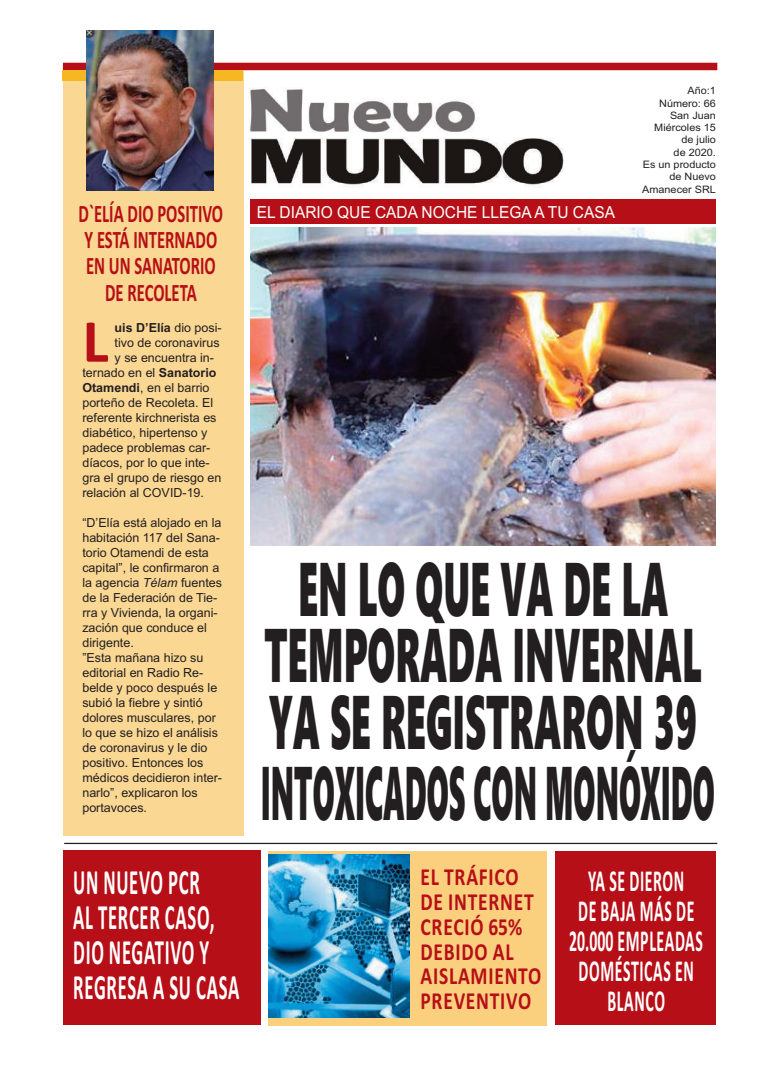
<style>
.page{position:relative;width:780px;height:1088px;background:#fff}
.page>*{position:absolute;margin:0;border:0;box-sizing:border-box;transform-origin:0 0}
.t1{font:75.88px/66.4px "Segoe UI Black";color:#231f20;text-align:center;scale:.48 1}
.t2{font:75.88px "Segoe UI Black";color:#231f20;scale:.38 1}
.t3{font:700 61.62px "Calibri";color:#b70f17}
.t4{font:700 35.62px/35.1px "Calibri";letter-spacing:.04em;color:#fff;scale:.52 1}
.t5{font:700 30.62px/30.1px "Calibri";letter-spacing:.04em;color:#fff;text-align:center;scale:.52 1}
.t6{font:700 25.25px/26.2px "Calibri";color:#b70f17;text-align:center;scale:.66 1}
.t7{font:700 24.62px/24.8px "Calibri";letter-spacing:.04em;color:#b70f17;scale:.79 1}
.t8{font:16.62px "Arial";color:#fff;scale:.93 1}
.t9{font:12.5px/15px "Arial";color:#231f20}
.t10{font:700 12.5px "Arial";color:#231f20}
.t11{font:10.25px/12.2px "Arial";color:#231f20;text-align:right;scale:1.06 1}
.s1{font-weight:400}
.s2{font-weight:700}
.s3{font-style:italic}
</style>
<div class="page">
<img style="left:243px;top:84px;width:321px;height:103px">
<img style="left:251px;top:228px;width:464px;height:318px">
<hr style="left:64px;top:843px;width:653px;height:1px;background:#231f20">
<div style="left:63px;top:63px;width:654px;height:7px;background:#b70f17"></div>
<div style="left:63px;top:71px;width:180px;height:765px;background:#fad793"></div>
<div style="left:251px;top:199px;width:464px;height:24px;background:#b70f17"></div>
<div style="left:63px;top:70px;width:180px;height:10px;background:#f6b723"></div>
<div style="left:268px;top:851px;width:279px;height:174px;background:#fad07f"></div>
<div style="left:555px;top:851px;width:160px;height:173px;background:#b70f17"></div>
<div style="left:63px;top:850px;width:197px;height:174px;background:#b70f17"></div>
<img style="left:86px;top:30px;width:127px;height:160px">
<img style="left:268px;top:855px;width:141px;height:162px">
<h3 class="t6" style="left:79px;top:200px;width:220px">D`ELÍA DIO POSITIVO<br>Y ESTÁ INTERNADO<br>EN UN SANATORIO<br>DE RECOLETA</h3>
<h2 class="t3" style="left:82px;top:304px;width:28px">L</h2>
<p class="t10" style="left:115px;top:320px;width:108px">uis D’Elía <span class="s1">dio posi-</span></p>
<p class="t9" style="left:115px;top:335px;width:106px">tivo de coronavirus</p>
<p class="t9" style="left:115px;top:350px;width:101px">y se encuentra in-</p>
<p class="t9" style="left:82px;top:365px;width:136px">ternado en el <span class="s2">Sanatorio</span></p>
<p class="t9" style="left:82px;top:380px;width:129px"><span class="s2">Otamendi</span>, en el barrio</p>
<p class="t9" style="left:82px;top:395px;width:132px">porteño de Recoleta. El</p>
<p class="t9" style="left:82px;top:410px;width:136px">referente kirchnerista es</p>
<p class="t9" style="left:82px;top:425px;width:127px">diabético, hipertenso y</p>
<p class="t9" style="left:82px;top:440px;width:129px">padece problemas car-</p>
<p class="t9" style="left:82px;top:455px;width:129px">díacos, por lo que inte-</p>
<p class="t9" style="left:82px;top:470px;width:140px">gra el grupo de riesgo en</p>
<p class="t9" style="left:82px;top:485px;width:123px">relación al COVID-19.</p>
<p class="t9" style="left:82px;top:515px;width:141px">“D’Elía está alojado en la habitación 117 del Sana&shy;torio Otamendi de esta capital”, le confirmaron a la agencia <span class="s3">Télam</span> fuentes de la Federación de Tie&shy;rra y Vivienda, la organi&shy;zación que conduce el dirigente.<br>”Esta mañana hizo su editorial en Radio Re&shy;belde y poco después le subió la fiebre y sintió dolores musculares, por lo que se hizo el análisis de coronavirus y le dio positivo. Entonces los médicos decidieron inter&shy;narlo”, explicaron los portavoces.</p>
<h3 class="t8" style="left:257px;top:202px;width:386px">EL DIARIO QUE CADA NOCHE LLEGA A TU CASA</h3>
<p class="t11" style="left:642px;top:85px;width:71px">Año:1<br>Número: 66<br>San Juan<br>Miércoles 15 de julio<br>de 2020.<br>Es un producto de Nuevo<br>Amanecer SRL</p>
<h1 class="t1" style="left:264px;top:556px;width:912px">EN LO QUE VA DE LA<br>TEMPORADA INVERNAL<br>YA SE REGISTRARON 39</h1>
<h1 class="t2" style="left:261px;top:749px;width:1196px">INTOXICADOS CON MONÓXIDO</h1>
<h3 class="t7" style="left:420px;top:864px;width:154px">EL TRÁFICO<br>DE INTERNET<br>CRECIÓ 65%<br>DEBIDO AL<br>AISLAMIENTO<br>PREVENTIVO</h3>
<h3 class="t4" style="left:73px;top:864px;width:321px">UN NUEVO PCR<br>AL TERCER CASO,<br>DIO NEGATIVO Y<br>REGRESA A SU CASA</h3>
<h3 class="t5" style="left:569px;top:865px;width:259px">YA SE DIERON<br>DE BAJA MÁS DE<br>20.000 EMPLEADAS<br>DOMÉSTICAS EN<br>BLANCO</h3>
</div>
